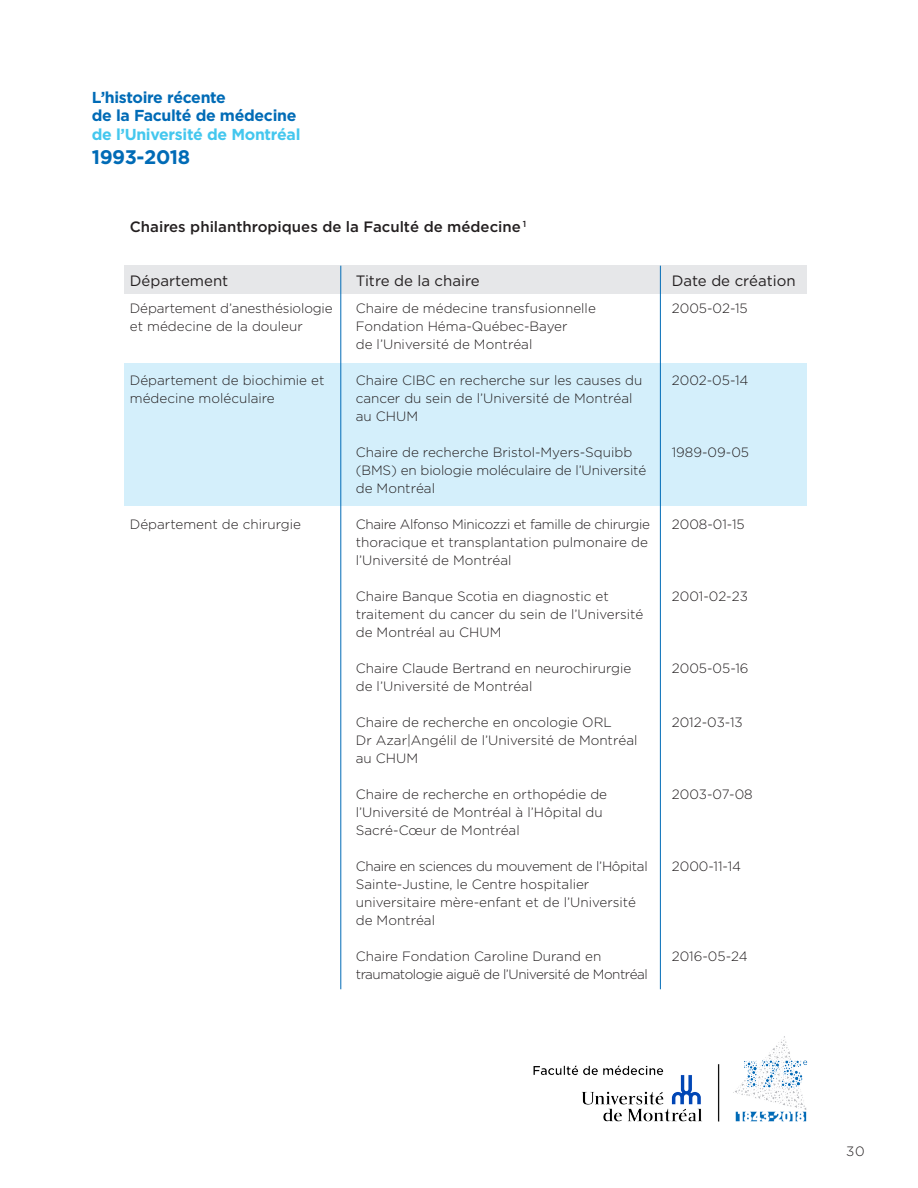
<style>
.page{position:relative;width:918px;height:1188px;background:#fff}
.page>*{position:absolute;margin:0;border:0;box-sizing:border-box;transform-origin:0 0}
.t1{font:700 19.65px "Gotham HTF";letter-spacing:-.02em;color:#006bb6}
.t2{font:700 15.9px/18.1px "Gotham HTF";letter-spacing:-.02em;color:#006bb6}
.t3{font:700 15.9px "Gotham HTF";letter-spacing:-.02em;color:#44c7ee}
.t4{font:500 15px "Gotham HTF";color:#231f20}
.t5{font:15px "Gotham HTF";color:#231f20}
.t6{font:300 13.5px/18px "Gotham HTF";color:#231f20}
.t7{font:300 13.5px/18px "Gotham HTF";letter-spacing:-.035em;color:#231f20}
</style>
<div class="page">
<img style="left:533px;top:1036px;width:275px;height:86px">
<div style="left:124px;top:266px;width:683px;height:28px;background:#e6e7e9"></div>
<div style="left:124px;top:363px;width:683px;height:142px;background:#d4effb"></div>
<hr style="left:341px;top:266px;width:1px;height:723px;background:#006bb6">
<hr style="left:660px;top:266px;width:1px;height:723px;background:#006bb6">
<p class="t2" style="left:92px;top:88px;width:206px">L’histoire récente<br>de la Faculté de médecine</p>
<p class="t3" style="left:92px;top:125px;width:210px">de l’Université de Montréal</p>
<h1 class="t1" style="left:92px;top:145px;width:100px">1993-2018</h1>
<p class="t4" style="left:130px;top:218px;width:398px">Chaires philanthropiques de la Faculté de médecine <sup>1</sup></p>
<p class="t5" style="left:130px;top:272px;width:100px">Département</p>
<p class="t6" style="left:130px;top:299px;width:204px">Département d’anesthésiologie et médecine de la douleur</p>
<p class="t6" style="left:130px;top:371px;width:196px">Département de biochimie et médecine moléculaire</p>
<p class="t6" style="left:130px;top:515px;width:173px">Département de chirurgie</p>
<p class="t5" style="left:356px;top:272px;width:125px">Titre de la chaire</p>
<p class="t6" style="left:356px;top:299px;width:242px">Chaire de médecine transfusionnelle<br>Fondation Héma-Québec-Bayer<br>de l’Université de Montréal</p>
<p class="t6" style="left:356px;top:371px;width:288px">Chaire CIBC en recherche sur les causes du cancer du sein de l’Université de Montréal au CHUM</p>
<p class="t6" style="left:356px;top:443px;width:292px">Chaire de recherche Bristol-Myers-Squibb (BMS) en biologie moléculaire de l’Université de Montréal</p>
<p class="t6" style="left:356px;top:515px;width:296px">Chaire Alfonso Minicozzi et famille de chirurgie thoracique et transplantation pulmonaire de l’Université de Montréal</p>
<p class="t6" style="left:356px;top:587px;width:289px">Chaire Banque Scotia en diagnostic et traitement du cancer du sein de l’Université de Montréal au CHUM</p>
<p class="t6" style="left:356px;top:659px;width:277px">Chaire Claude Bertrand en neurochirurgie de l’Université de Montréal</p>
<p class="t6" style="left:356px;top:713px;width:283px">Chaire de recherche en oncologie ORL<br>Dr Azar|Angélil de l’Université de Montréal au CHUM</p>
<p class="t6" style="left:356px;top:785px;width:253px">Chaire de recherche en orthopédie de l’Université de Montréal à l’Hôpital du<br>Sacré-Cœur de Montréal</p>
<p class="t6" style="left:356px;top:857px;width:293px">Chaire en sciences du mouvement de l’Hôpital Sainte-Justine, le Centre hospitalier universitaire mère-enfant et de l’Université de Montréal</p>
<p class="t7" style="left:356px;top:947px;width:294px">Chaire Fondation Caroline Durand en traumatologie aiguë de l’Université de Montréal</p>
<p class="t5" style="left:672px;top:272px;width:125px">Date de création</p>
<p class="t6" style="left:672px;top:299px;width:78px">2005-02-15</p>
<p class="t6" style="left:672px;top:371px;width:78px">2002-05-14</p>
<p class="t6" style="left:672px;top:443px;width:79px">1989-09-05</p>
<p class="t6" style="left:672px;top:515px;width:74px">2008-01-15</p>
<p class="t6" style="left:672px;top:587px;width:78px">2001-02-23</p>
<p class="t6" style="left:672px;top:659px;width:78px">2005-05-16</p>
<p class="t6" style="left:672px;top:713px;width:73px">2012-03-13</p>
<p class="t6" style="left:672px;top:785px;width:83px">2003-07-08</p>
<p class="t6" style="left:672px;top:857px;width:71px">2000-11-14</p>
<p class="t6" style="left:672px;top:947px;width:77px">2016-05-24</p>
<p class="t6" style="left:846px;top:1142px;width:20px">30</p>
</div>
